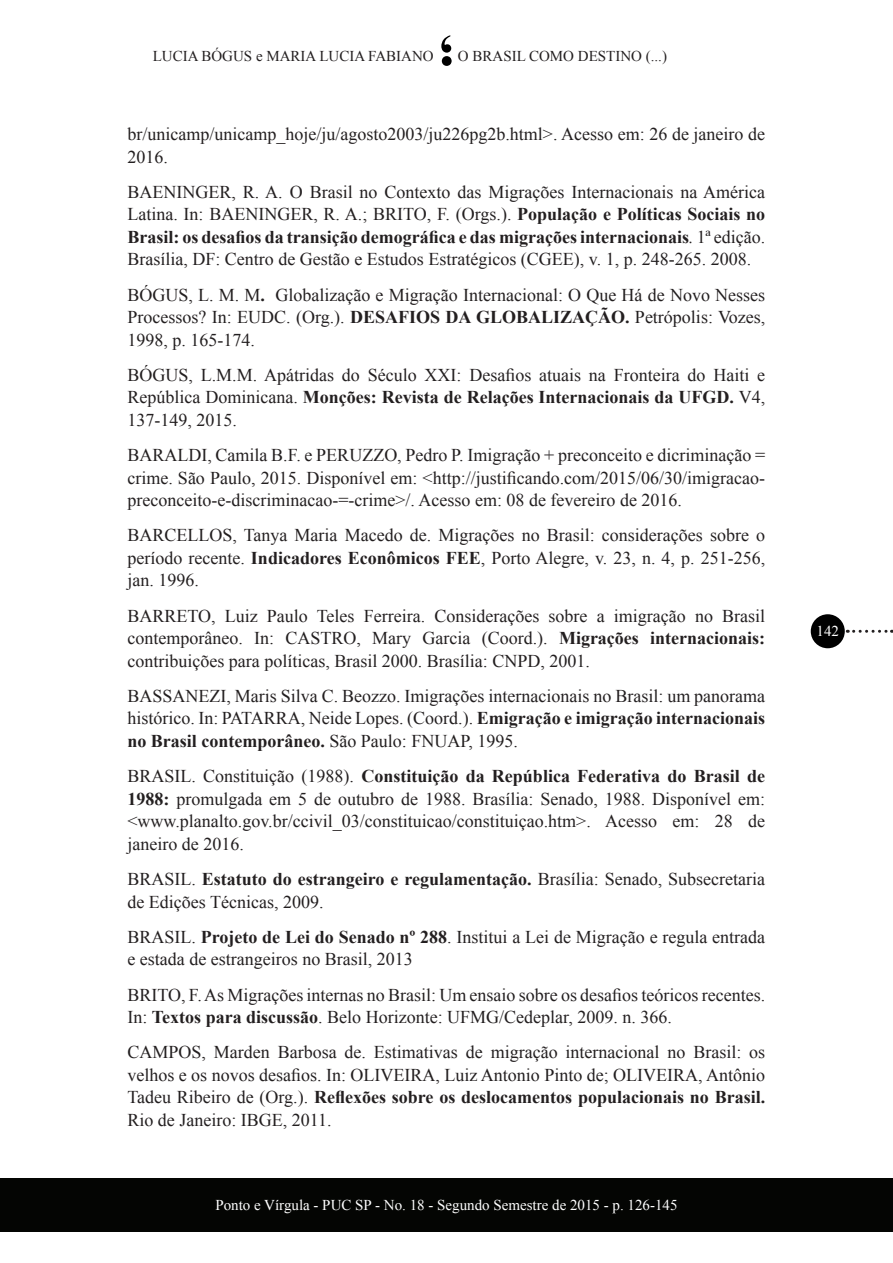
<style>
.page{position:relative;width:893px;height:1263px;background:#fff}
.page>*{position:absolute;margin:0;border:0;box-sizing:border-box;transform-origin:0 0}
.t1{font:18px/22.5px "Times New Roman";color:#231f20;text-align:justify}
.t2{font:15px "Times New Roman";color:#fff}
.t3{font:15px "Times New Roman";color:#231f20}
.s1{font-weight:700}
.s2{font-style:italic}
</style>
<div class="page">
<svg style="left:441px;top:35px;width:11px;height:31px"></svg>
<div style="left:0;top:1178px;width:893px;height:54px;background:#040503"></div>
<div style="left:811px;top:614px;width:34px;height:34px;background:#000;border-radius:50%"></div>
<svg style="left:854px;top:630px;width:38px;height:3px"></svg>
<p class="t3" style="left:153px;top:46px;width:282px">LUCIA BÓGUS e MARIA LUCIA FABIANO</p>
<p class="t3" style="left:458px;top:46px;width:211px">O BRASIL COMO DESTINO (...)</p>
<p class="t1" style="left:127px;top:122px;width:639px">br/unicamp/unicamp_hoje/ju/agosto2003/ju226pg2b.html&gt;. Acesso em: 26 de janeiro de<br>2016.</p>
<p class="t1" style="left:127px;top:180px;width:639px">BAENINGER, R. A. O Brasil no Contexto das Migrações Internacionais na América Latina. In: BAENINGER, R. A.; BRITO, F. (Orgs.). <span class="s1">População e Políticas Sociais no Brasil: os desafios da transição demográfica e das migrações internacionais</span><span class="s2">.</span> 1ª edição.<br>Brasília, DF: Centro de Gestão e Estudos Estratégicos (CGEE), v. 1, p. 248-265. 2008.</p>
<p class="t1" style="left:127px;top:283px;width:639px">BÓGUS, L. M. M<span class="s1">.</span> Globalização e Migração Internacional: O Que Há de Novo Nesses Processos? In: EUDC. (Org.). <span class="s1">DESAFIOS DA GLOBALIZAÇÃO.</span> Petrópolis: Vozes, 1998, p. 165-174.</p>
<p class="t1" style="left:127px;top:363px;width:639px">BÓGUS, L.M.M. Apátridas do Século XXI: Desafios atuais na Fronteira do Haiti e República Dominicana. <span class="s1">Monções: Revista de Relações Internacionais da UFGD.</span> V4, 137-149, 2015.</p>
<p class="t1" style="left:127px;top:444px;width:639px">BARALDI, Camila B.F. e PERUZZO, Pedro P. Imigração + preconceito e dicriminação = crime. São Paulo, 2015. Disponível em: &lt;http://justificando.com/2015/06/30/imigracao&shy;preconceito-e-discriminacao-=-crime&gt;/. Acesso em: 08 de fevereiro de 2016.</p>
<p class="t1" style="left:127px;top:524px;width:639px">BARCELLOS, Tanya Maria Macedo de. Migrações no Brasil: considerações sobre o período recente. <span class="s1">Indicadores Econômicos FEE</span>, Porto Alegre, v. 23, n. 4, p. 251-256, jan. 1996.</p>
<p class="t1" style="left:127px;top:604px;width:639px">BARRETO, Luiz Paulo Teles Ferreira. Considerações sobre a imigração no Brasil contemporâneo. In: CASTRO, Mary Garcia (Coord.). <span class="s1">Migrações internacionais: </span>contribuições para políticas, Brasil 2000. Brasília: CNPD, 2001.</p>
<p class="t1" style="left:127px;top:684px;width:639px">BASSANEZI, Maris Silva C. Beozzo. Imigrações internacionais no Brasil: um panorama histórico. In: PATARRA, Neide Lopes. (Coord.). <span class="s1">Emigração e imigração internacionais no Brasil contemporâneo.</span> São Paulo: FNUAP, 1995.</p>
<p class="t1" style="left:127px;top:765px;width:639px">BRASIL. Constituição (1988). <span class="s1">Constituição da República Federativa do Brasil de 1988:</span> promulgada em 5 de outubro de 1988. Brasília: Senado, 1988. Disponível em: &lt;www.planalto.gov.br/ccivil_03/constituicao/constituiçao.htm&gt;. Acesso em: 28 de janeiro de 2016.</p>
<p class="t1" style="left:127px;top:867px;width:639px">BRASIL. <span class="s1">Estatuto do estrangeiro e regulamentação.</span> Brasília: Senado, Subsecretaria de Edições Técnicas, 2009.</p>
<p class="t1" style="left:127px;top:925px;width:639px">BRASIL. <span class="s1">Projeto de Lei do Senado nº 288</span>. Institui a Lei de Migração e regula entrada e estada de estrangeiros no Brasil, 2013</p>
<p class="t1" style="left:127px;top:983px;width:639px">BRITO, F. As Migrações internas no Brasil: Um ensaio sobre os desafios teóricos recentes.<br>In: <span class="s1">Textos para discussão</span>. Belo Horizonte: UFMG/Cedeplar, 2009. n. 366.</p>
<p class="t1" style="left:127px;top:1041px;width:639px">CAMPOS, Marden Barbosa de. Estimativas de migração internacional no Brasil: os velhos e os novos desafios. In: OLIVEIRA, Luiz Antonio Pinto de; OLIVEIRA, Antônio Tadeu Ribeiro de (Org.). <span class="s1">Reflexões sobre os deslocamentos populacionais no Brasil.<br></span>Rio de Janeiro: IBGE, 2011.</p>
<p class="t2" style="left:215px;top:1195px;width:464px">Ponto e Vírgula - PUC SP - No. 18 - Segundo Semestre de 2015 - p. 126-145</p>
<p class="t2" style="left:816px;top:621px;width:24px">142</p>
</div>
